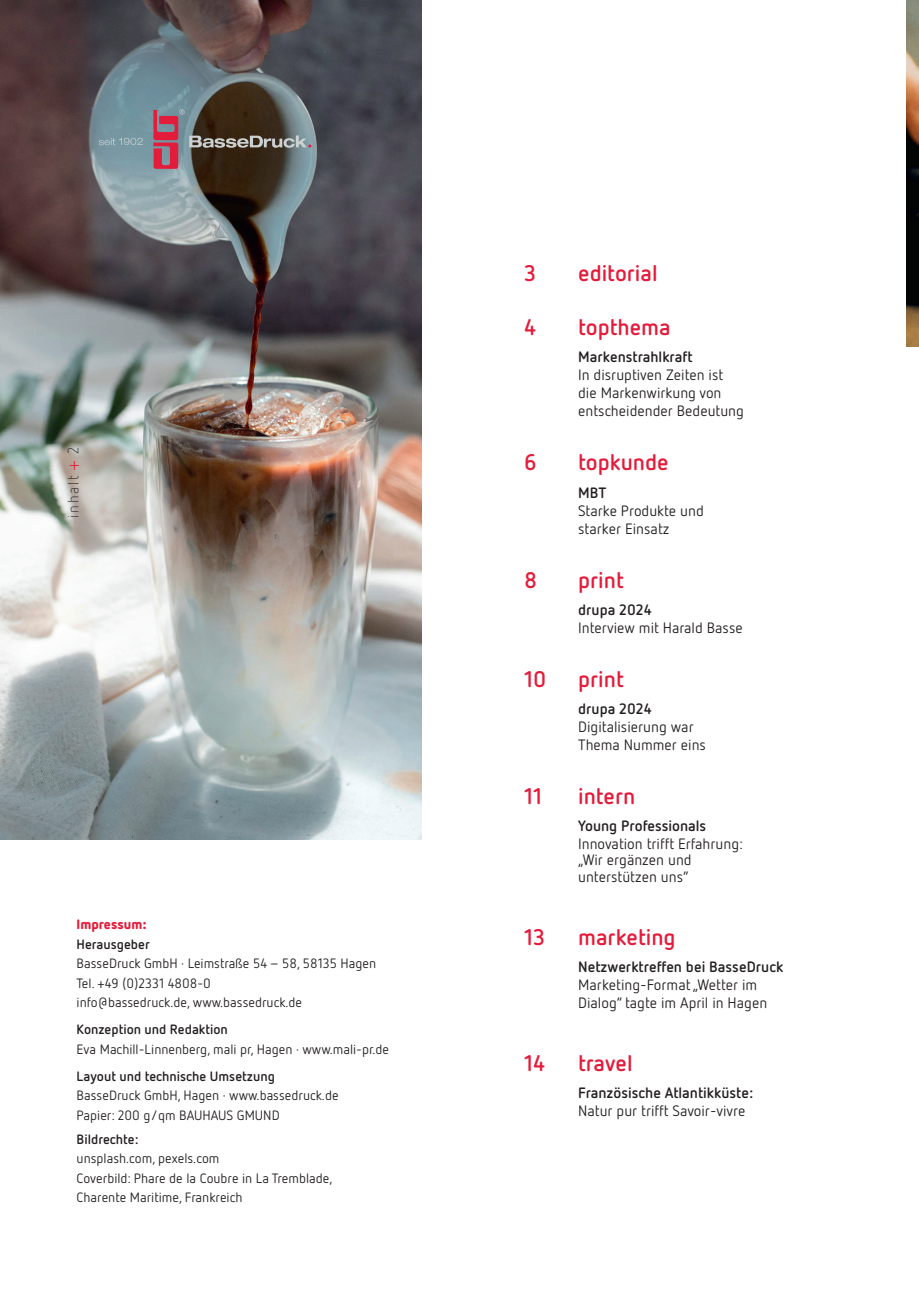
<style>
.page{position:relative;width:919px;height:1289px;background:#fff}
.page>*{position:absolute;margin:0;border:0;box-sizing:border-box;transform-origin:0 0}
.t1{font:700 22.5px "Netto OT";color:#e41c3b}
.t2{font:15px/18px "Netto OT";color:#231f20}
.t3{font:700 15px "Netto OT";color:#231f20}
.t4{font:300 15px "Netto OT";letter-spacing:.11em;color:#231f20}
.t5{font:13.5px/19.5px "Netto OT";color:#231f20}
.t6{font:700 13.5px "Netto OT";color:#231f20}
.t7{font:900 13.5px "Netto OT";color:#e41c3b}
</style>
<div class="page">
<img style="left:0;top:0;width:421px;height:839px">
<img style="left:906px;top:0;width:12px;height:347px">
<svg style="left:70px;top:461px;width:9px;height:9px"></svg>
<svg style="left:153px;top:109px;width:158px;height:60px;background:#65514e"></svg>
<svg style="left:99px;top:137px;width:44px;height:8px"></svg>
<p class="t4" style="left:64px;top:454px;width:9px;rotate:-90deg">2</p>
<p class="t4" style="left:64px;top:517px;width:43px;rotate:-90deg">inhalt</p>
<p class="t7" style="left:77px;top:915px;width:71px">Impressum:</p>
<p class="t6" style="left:77px;top:935px;width:75px">Herausgeber</p>
<p class="t5" style="left:77px;top:953px;width:301px">BasseDruck GmbH · Leimstraße 54 – 58, 58135 Hagen<br>Tel. +49 (0)2331 4808-0<br>info@bassedruck.de, www.bassedruck.de</p>
<p class="t6" style="left:77px;top:1021px;width:153px">Konzeption und Redaktion</p>
<p class="t5" style="left:77px;top:1039px;width:314px">Eva Machill-Linnenberg, mali pr, Hagen · www.mali-pr.de</p>
<p class="t6" style="left:77px;top:1067px;width:200px">Layout und technische Umsetzung</p>
<p class="t5" style="left:77px;top:1085px;width:263px">BasseDruck GmbH, Hagen · www.bassedruck.de<br>Papier: 200 g/qm BAUHAUS GMUND</p>
<p class="t6" style="left:77px;top:1130px;width:63px">Bildrechte:</p>
<p class="t5" style="left:77px;top:1148px;width:257px">unsplash.com, pexels.com<br>Coverbild: Phare de la Coubre in La Tremblade,<br>Charente Maritime, Frankreich</p>
<h1 class="t1" style="left:524px;top:259px;width:14px">3</h1>
<h1 class="t1" style="left:578px;top:259px;width:81px">editorial</h1>
<h1 class="t1" style="left:524px;top:313px;width:13px">4</h1>
<h1 class="t1" style="left:578px;top:313px;width:94px">topthema</h1>
<p class="t3" style="left:578px;top:348px;width:116px">Markenstrahlkraft</p>
<p class="t2" style="left:578px;top:366px;width:167px">In disruptiven Zeiten ist die Markenwirkung von entscheidender Bedeutung</p>
<h1 class="t1" style="left:524px;top:448px;width:14px">6</h1>
<h1 class="t1" style="left:578px;top:448px;width:92px">topkunde</h1>
<p class="t3" style="left:578px;top:483px;width:30px">MBT</p>
<p class="t2" style="left:578px;top:501px;width:127px">Starke Produkte und starker Einsatz</p>
<h1 class="t1" style="left:524px;top:565px;width:15px">8</h1>
<h1 class="t1" style="left:578px;top:565px;width:47px">print</h1>
<p class="t3" style="left:578px;top:600px;width:75px">drupa 2024</p>
<p class="t2" style="left:578px;top:618px;width:166px">Interview mit Harald Basse</p>
<h1 class="t1" style="left:524px;top:664px;width:24px">10</h1>
<h1 class="t1" style="left:578px;top:664px;width:47px">print</h1>
<p class="t3" style="left:578px;top:699px;width:75px">drupa 2024</p>
<p class="t2" style="left:578px;top:717px;width:129px">Digitalisierung war<br>Thema Nummer eins</p>
<h1 class="t1" style="left:524px;top:781px;width:19px">11</h1>
<h1 class="t1" style="left:578px;top:781px;width:59px">intern</h1>
<p class="t3" style="left:578px;top:816px;width:130px">Young Professionals</p>
<p class="t2" style="left:578px;top:834px;width:166px;line-height:16.5px">Innovation trifft Erfahrung: „Wir ergänzen und unterstützen uns“</p>
<h1 class="t1" style="left:524px;top:922px;width:23px">13</h1>
<h1 class="t1" style="left:578px;top:922px;width:99px">marketing</h1>
<p class="t3" style="left:578px;top:957px;width:206px">Netzwerktreffen bei BasseDruck</p>
<p class="t2" style="left:578px;top:975px;width:190px">Marketing-Format „Wetter im<br>Dialog“ tagte im April in Hagen</p>
<h1 class="t1" style="left:524px;top:1048px;width:22px">14</h1>
<h1 class="t1" style="left:578px;top:1048px;width:56px">travel</h1>
<p class="t3" style="left:578px;top:1083px;width:176px">Französische Atlantikküste:</p>
<p class="t2" style="left:578px;top:1101px;width:169px">Natur pur trifft Savoir-vivre</p>
</div>
